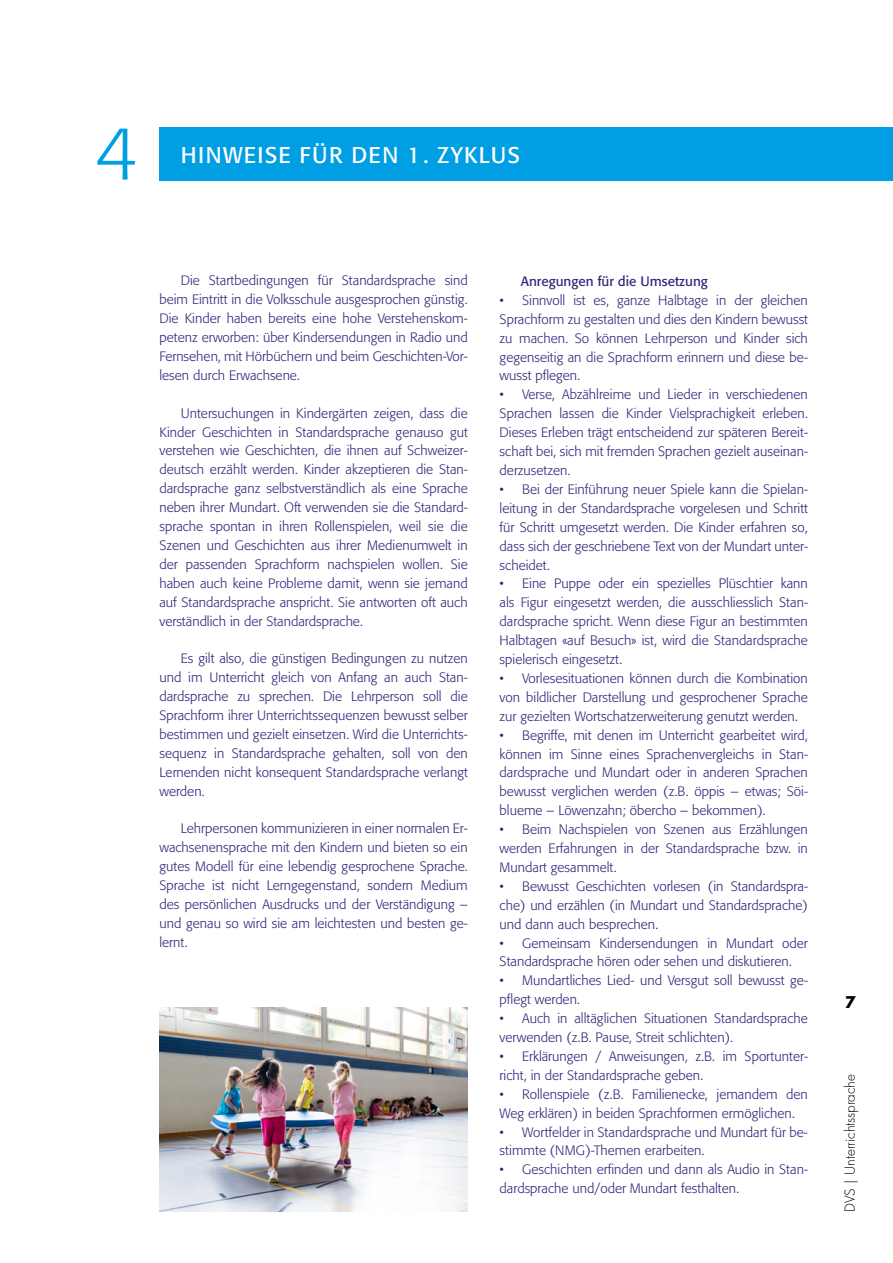
<style>
.page{position:relative;width:893px;height:1263px;background:#fff}
.page>*{position:absolute;margin:0;border:0;box-sizing:border-box;transform-origin:0 0}
.t1{font:300 75px "Formata BQ";color:#009fe3}
.t2{font:22.5px "Formata BQ";letter-spacing:.07em;color:#fff}
.t3{font:700 15.75px "Futura Luzern";color:#000}
.t4{font:300 13.5px/18.9px "Formata BQ";color:#30287b;text-align:justify}
.t5{font:13.5px "Formata BQ";color:#30287b}
.t6{font:300 13.5px "Futura Luzern";letter-spacing:-.005em;color:#000}
</style>
<div class="page">
<div style="left:159px;top:128px;width:734px;height:53px;background:#009fe3"></div>
<img style="left:159px;top:1008px;width:309px;height:204px">
<h1 class="t1" style="left:94px;top:109px;width:45px">4</h1>
<h2 class="t2" style="left:181px;top:141px;width:341px">HINWEISE FÜR DEN 1. ZYKLUS</h2>
<p class="t4" style="left:159px;top:271px;width:310px;text-indent:21px">Die Startbedingungen für Standardsprache sind beim Eintritt in die Volksschule ausgesprochen günstig.<br>Die Kinder haben bereits eine hohe Verstehenskom&shy;petenz erworben: über Kindersendungen in Radio und Fernsehen, mit Hörbüchern und beim Geschichten-Vor&shy;lesen durch Erwachsene.</p>
<p class="t4" style="left:159px;top:404px;width:310px;text-indent:21px">Untersuchungen in Kindergärten zeigen, dass die Kinder Geschichten in Standardsprache genauso gut verstehen wie Geschichten, die ihnen auf Schweizer&shy;deutsch erzählt werden. Kinder akzeptieren die Stan&shy;dardsprache ganz selbstverständlich als eine Sprache neben ihrer Mundart. Oft verwenden sie die Standard&shy;sprache spontan in ihren Rollenspielen, weil sie die Szenen und Geschichten aus ihrer Medienumwelt in der passenden Sprachform nachspielen wollen. Sie haben auch keine Probleme damit, wenn sie jemand auf Standardsprache anspricht. Sie antworten oft auch verständlich in der Standardsprache.</p>
<p class="t4" style="left:159px;top:649px;width:310px;text-indent:21px">Es gilt also, die günstigen Bedingungen zu nutzen und im Unterricht gleich von Anfang an auch Stan&shy;dardsprache zu sprechen. Die Lehrperson soll die Sprachform ihrer Unterrichtssequenzen bewusst selber bestimmen und gezielt einsetzen. Wird die Unterrichts&shy;sequenz in Standardsprache gehalten, soll von den Lernenden nicht konsequent Standardsprache verlangt werden.</p>
<p class="t4" style="left:159px;top:819px;width:310px;text-indent:21px">Lehrpersonen kommunizieren in einer normalen Er&shy;wachsenensprache mit den Kindern und bieten so ein gutes Modell für eine lebendig gesprochene Sprache.<br>Sprache ist nicht Lerngegenstand, sondern Medium des persönlichen Ausdrucks und der Verständigung – und genau so wird sie am leichtesten und besten ge&shy;lernt.</p>
<p class="t5" style="left:521px;top:273px;width:189px">Anregungen für die Umsetzung</p>
<p class="t4" style="left:500px;top:291px;width:310px">• Sinnvoll ist es, ganze Halbtage in der gleichen Sprachform zu gestalten und dies den Kindern bewusst zu machen. So können Lehrperson und Kinder sich gegenseitig an die Sprachform erinnern und diese be&shy;wusst pflegen.</p>
<p class="t4" style="left:500px;top:385px;width:310px">• Verse, Abzählreime und Lieder in verschiedenen Sprachen lassen die Kinder Vielsprachigkeit erleben.<br>Dieses Erleben trägt entscheidend zur späteren Bereit&shy;schaft bei, sich mit fremden Sprachen gezielt auseinan&shy;derzusetzen.</p>
<p class="t4" style="left:500px;top:480px;width:310px">• Bei der Einführung neuer Spiele kann die Spielan&shy;leitung in der Standardsprache vorgelesen und Schritt für Schritt umgesetzt werden. Die Kinder erfahren so, dass sich der geschriebene Text von der Mundart unter&shy;scheidet.</p>
<p class="t4" style="left:500px;top:574px;width:310px">• Eine Puppe oder ein spezielles Plüschtier kann als Figur eingesetzt werden, die ausschliesslich Stan&shy;dardsprache spricht. Wenn diese Figur an bestimmten Halbtagen «auf Besuch» ist, wird die Standardsprache spielerisch eingesetzt.</p>
<p class="t4" style="left:500px;top:669px;width:310px">• Vorlesesituationen können durch die Kombination von bildlicher Darstellung und gesprochener Sprache zur gezielten Wortschatzerweiterung genutzt werden.</p>
<p class="t4" style="left:500px;top:726px;width:310px">• Begriffe, mit denen im Unterricht gearbeitet wird, können im Sinne eines Sprachenvergleichs in Stan&shy;dardsprache und Mundart oder in anderen Sprachen bewusst verglichen werden (z.B. öppis – etwas; Söi&shy;blueme – Löwenzahn; öbercho – bekommen).</p>
<p class="t4" style="left:500px;top:820px;width:310px">• Beim Nachspielen von Szenen aus Erzählungen werden Erfahrungen in der Standardsprache bzw. in Mundart gesammelt.</p>
<p class="t4" style="left:500px;top:877px;width:310px">• Bewusst Geschichten vorlesen (in Standardspra&shy;che) und erzählen (in Mundart und Standardsprache) und dann auch besprechen.</p>
<p class="t4" style="left:500px;top:933px;width:310px">• Gemeinsam Kindersendungen in Mundart oder<br>Standardsprache hören oder sehen und diskutieren.</p>
<p class="t4" style="left:500px;top:971px;width:310px">• Mundartliches Lied- und Versgut soll bewusst ge&shy;pflegt werden.</p>
<p class="t4" style="left:500px;top:1009px;width:310px">• Auch in alltäglichen Situationen Standardsprache verwenden (z.B. Pause, Streit schlichten).</p>
<p class="t4" style="left:500px;top:1047px;width:310px">• Erklärungen / Anweisungen, z.B. im Sportunter&shy;richt, in der Standardsprache geben.</p>
<p class="t4" style="left:500px;top:1085px;width:310px">• Rollenspiele (z.B. Familienecke, jemandem den<br>Weg erklären) in beiden Sprachformen ermöglichen.</p>
<p class="t4" style="left:500px;top:1122px;width:310px">• Wortfelder in Standardsprache und Mundart für be&shy;stimmte (NMG)-Themen erarbeiten.</p>
<p class="t4" style="left:500px;top:1160px;width:310px">• Geschichten erfinden und dann als Audio in Stan&shy;dardsprache und/oder Mundart festhalten.</p>
<p class="t3" style="left:845px;top:991px;width:12px">7</p>
<p class="t6" style="left:842px;top:1212px;width:139px;rotate:-90deg">DVS | Unterrichtssprache</p>
</div>
